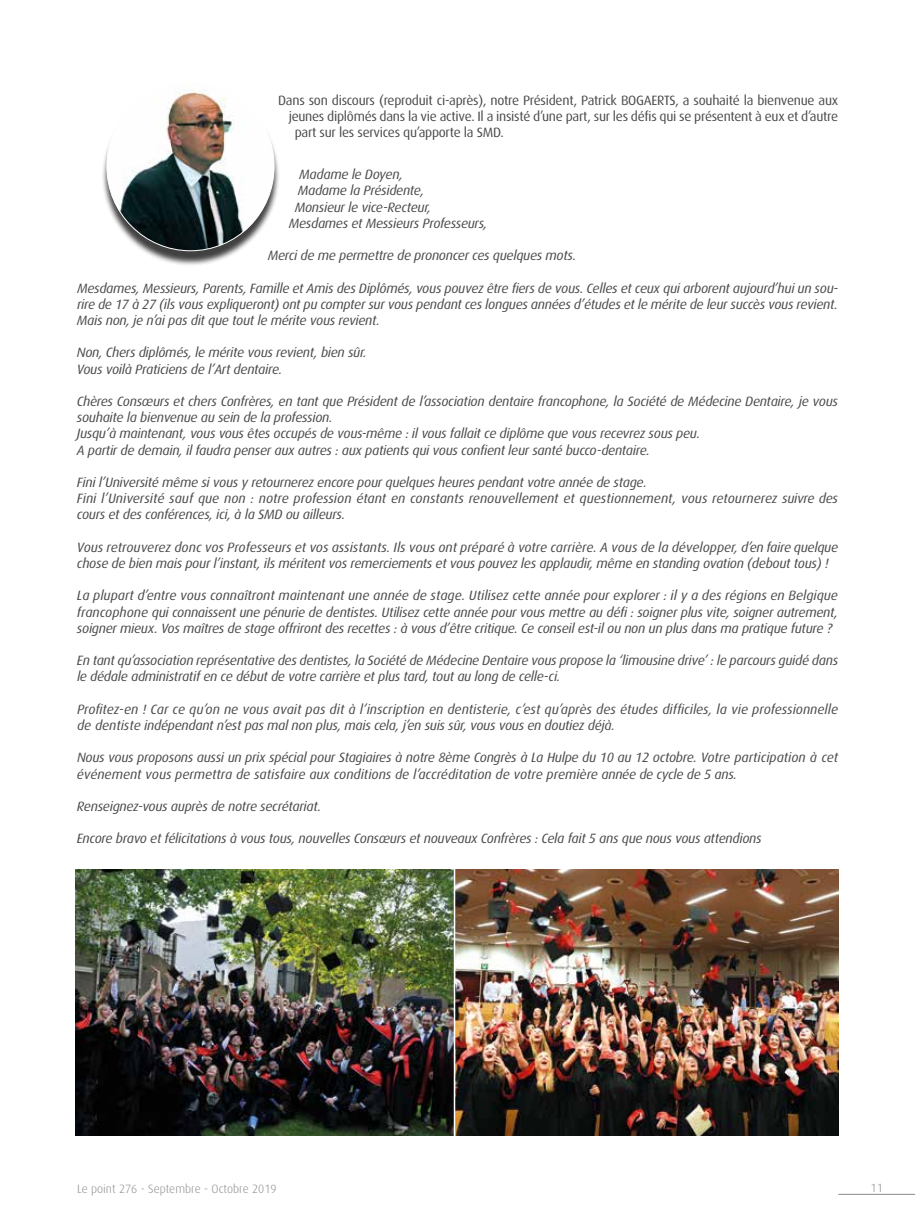
<style>
.page{position:relative;width:915px;height:1212px;background:#fff}
.page>*{position:absolute;margin:0;border:0;box-sizing:border-box;transform-origin:0 0}
.t1{font:italic 13.5px/16.2px "Dax";letter-spacing:-.02em;color:#4a4a49}
.t2{font:13.5px "Dax";letter-spacing:-.02em;color:#4a4a49}
.t3{font:italic 13.5px/16.2px "Dax";color:#4a4a49}
.t4{font:300 12px "Dax";color:#878787}
</style>
<div class="page">
<hr style="left:838px;top:1194px;width:76px;height:1px;background:#878787">
<div style="left:101px;top:86px;width:179px;height:180px;background:#000;opacity:.75"></div>
<img style="left:107px;top:86px;width:167px;height:165px">
<img style="left:75px;top:870px;width:378px;height:265px">
<img style="left:455px;top:870px;width:383px;height:265px">
<p class="t2" style="left:278px;top:93px;width:561px">Dans son discours (reproduit ci-après), notre Président, Patrick BOGAERTS, a souhaité la bienvenue aux</p>
<p class="t2" style="left:288px;top:109px;width:551px">jeunes diplômés dans la vie active. Il a insisté d’une part, sur les défis qui se présentent à eux et d’autre</p>
<p class="t2" style="left:294px;top:125px;width:210px">part sur les services qu’apporte la SMD.</p>
<p class="t1" style="left:299px;top:167px;width:105px">Madame le Doyen,</p>
<p class="t1" style="left:297px;top:183px;width:128px">Madame la Présidente,</p>
<p class="t1" style="left:294px;top:199px;width:138px">Monsieur le vice-Recteur,</p>
<p class="t1" style="left:288px;top:215px;width:200px">Mesdames et Messieurs Professeurs,</p>
<p class="t1" style="left:267px;top:248px;width:310px">Merci de me permettre de prononcer ces quelques mots.</p>
<p class="t1" style="left:77px;top:280px;width:762px;text-align:justify">Mesdames, Messieurs, Parents, Famille et Amis des Diplômés, vous pouvez être fiers de vous. Celles et ceux qui arborent aujourd’hui un sou&shy;rire de 17 à 27 (ils vous expliqueront) ont pu compter sur vous pendant ces longues années d’études et le mérite de leur succès vous revient.<br>Mais non, je n’ai pas dit que tout le mérite vous revient.</p>
<p class="t1" style="left:77px;top:345px;width:291px">Non, Chers diplômés, le mérite vous revient, bien sûr.<br>Vous voilà Praticiens de l’Art dentaire.</p>
<p class="t1" style="left:77px;top:393px;width:762px">Chères Consœurs et chers Confrères, en tant que Président de l’association dentaire francophone, la Société de Médecine Dentaire, je vous souhaite la bienvenue au sein de la profession.<br>Jusqu’à maintenant, vous vous êtes occupés de vous-même : il vous fallait ce diplôme que vous recevrez sous peu.<br>A partir de demain, il faudra penser aux autres : aux patients qui vous confient leur santé bucco-dentaire.</p>
<p class="t1" style="left:77px;top:474px;width:762px">Fini l’Université même si vous y retournerez encore pour quelques heures pendant votre année de stage.<br>Fini l’Université sauf que non : notre profession étant en constants renouvellement et questionnement, vous retournerez suivre des cours et des conférences, ici, à la SMD ou ailleurs.</p>
<p class="t1" style="left:77px;top:539px;width:762px">Vous retrouverez donc vos Professeurs et vos assistants. Ils vous ont préparé à votre carrière. A vous de la développer, d’en faire quelque chose de bien mais pour l’instant, ils méritent vos remerciements et vous pouvez les applaudir, même en standing ovation (debout tous) !</p>
<p class="t1" style="left:77px;top:588px;width:762px;text-align:justify">La plupart d’entre vous connaîtront maintenant une année de stage. Utilisez cette année pour explorer : il y a des régions en Belgique francophone qui connaissent une pénurie de dentistes. Utilisez cette année pour vous mettre au défi : soigner plus vite, soigner autrement, soigner mieux. Vos maîtres de stage offriront des recettes : à vous d’être critique. Ce conseil est-il ou non un plus dans ma pratique future ?</p>
<p class="t1" style="left:77px;top:653px;width:762px">En tant qu’association représentative des dentistes, la Société de Médecine Dentaire vous propose la ‘limousine drive’ : le parcours guidé dans le dédale administratif en ce début de votre carrière et plus tard, tout au long de celle-ci.</p>
<p class="t3" style="left:77px;top:701px;width:762px">Profitez-en ! Car ce qu’on ne vous avait pas dit à l’inscription en dentisterie, c’est qu’après des études difficiles, la vie professionnelle de dentiste indépendant n’est pas mal non plus, mais cela, j’en suis sûr, vous vous en doutiez déjà.</p>
<p class="t1" style="left:77px;top:750px;width:762px">Nous vous proposons aussi un prix spécial pour Stagiaires à notre 8ème Congrès à La Hulpe du 10 au 12 octobre. Votre participation à cet événement vous permettra de satisfaire aux conditions de l’accréditation de votre première année de cycle de 5 ans.</p>
<p class="t1" style="left:77px;top:798px;width:246px">Renseignez-vous auprès de notre secrétariat.</p>
<p class="t1" style="left:77px;top:831px;width:686px">Encore bravo et félicitations à vous tous, nouvelles Consœurs et nouveaux Confrères : Cela fait 5 ans que nous vous attendions</p>
<p class="t4" style="left:77px;top:1182px;width:201px">Le point 276 - Septembre - Octobre 2019</p>
<p class="t4" style="left:870px;top:1181px;width:14px">11</p>
</div>
